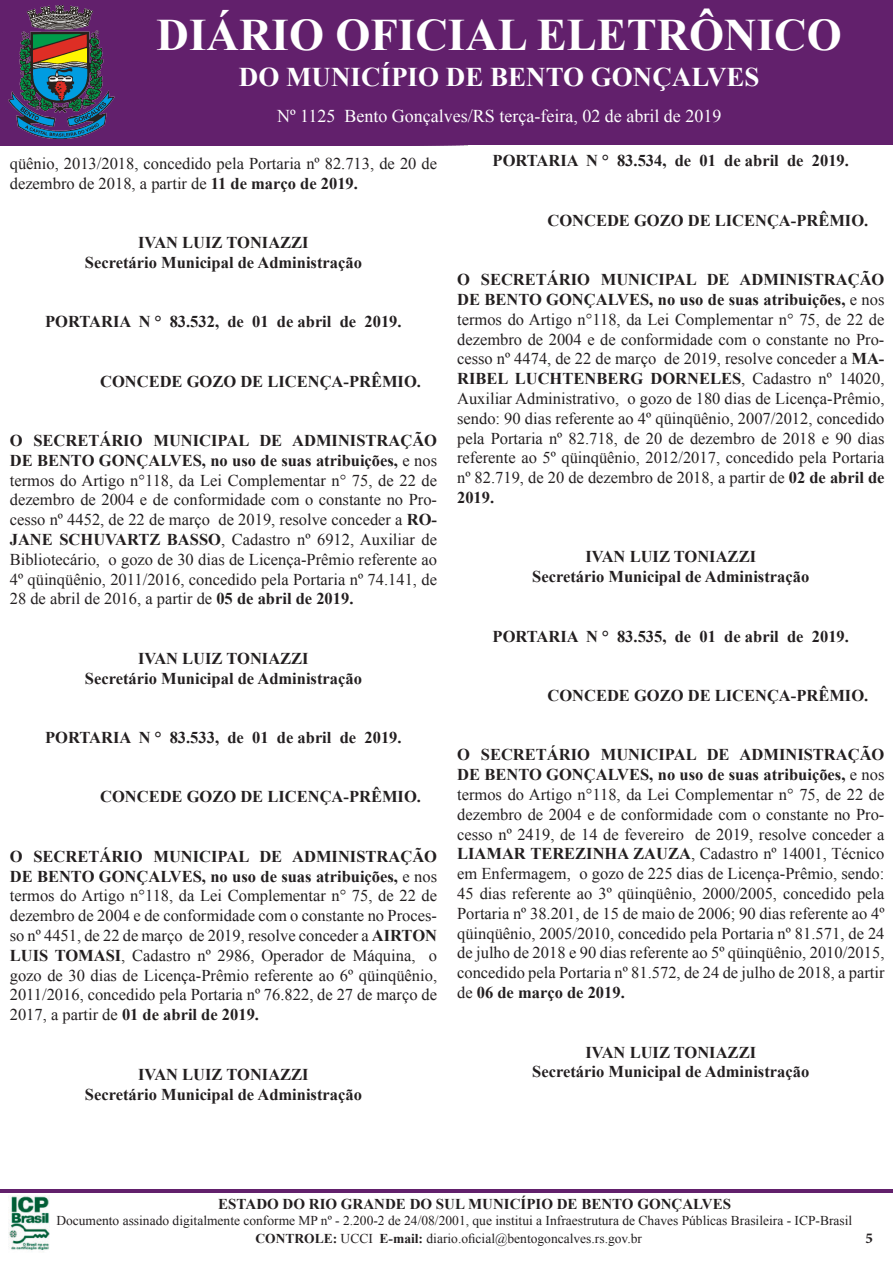
<style>
.page{position:relative;width:893px;height:1263px;background:#fff}
.page>*{position:absolute;margin:0;border:0;box-sizing:border-box;transform-origin:0 0}
.t1{font:700 45px "Times New Roman";color:#fff}
.t2{font:700 27px "Times New Roman";color:#fff}
.t3{font:18px "Times New Roman";color:#fff}
.t4{font:16.5px/19.8px "Times New Roman";color:#231f20;text-align:justify}
.t5{font:700 16.5px "Times New Roman";color:#231f20}
.t6{font:700 15px "Times New Roman";color:#231f20}
.t7{font:700 15px "Minion Pro";color:#231f20}
.t8{font:13.5px "Times New Roman";color:#231f20}
.s1{font-weight:700}
</style>
<div class="page">
<svg style="left:0;top:0;width:893px;height:146px;background:#60256c"></svg>
<hr style="left:0;top:1189px;width:893px;height:3px;background:#62206c">
<img style="left:9px;top:1195px;width:41px;height:56px">
<p class="t1" style="left:157px;top:4px;width:687px">DIÁRIO OFICIAL ELETRÔNICO</p>
<p class="t2" style="left:239px;top:58px;width:522px">DO MUNICÍPIO DE BENTO GONÇALVES</p>
<p class="t3" style="left:306px;top:104px;width:10px">3</p>
<p class="t3" style="left:501px;top:104px;width:16px">in</p>
<p class="t3" style="left:265px;top:104px;width:469px">Nº 472 Bento Gonçalves/RS Quarta-feira, 10 de Agosto de 2016</p>
<p class="t3" style="left:277px;top:104px;width:446px">Nº 1125 Bento Gonçalves/RS terça-feira, 02 de abril de 2019</p>
<p class="t4" style="left:10px;top:153px;width:429px">qüênio, 2013/2018, concedido pela Portaria nº 82.713, de 20 de dezembro de 2018, a partir de <span class="s1">11 de março de 2019.</span></p>
<p class="t5" style="left:138px;top:231px;width:172px">IVAN LUIZ TONIAZZI</p>
<p class="t5" style="left:85px;top:251px;width:278px">Secretário Municipal de Administração</p>
<p class="t5" style="left:45px;top:310px;width:358px">PORTARIA N ° 83.532, de 01 de abril de 2019.</p>
<p class="t5" style="left:100px;top:370px;width:322px">CONCEDE GOZO DE LICENÇA-PRÊMIO.</p>
<p class="t4" style="left:10px;top:430px;width:429px"><span class="s1">O SECRETÁRIO MUNICIPAL DE ADMINISTRAÇÃO DE BENTO GONÇALVES, no uso de suas atribuições,</span> e nos termos do Artigo n°118, da Lei Complementar n° 75, de 22 de dezembro de 2004 e de conformidade com o constante no Pro&shy;cesso nº 4452, de 22 de março de 2019, resolve conceder a <span class="s1">RO-JANE SCHUVARTZ BASSO</span>, Cadastro nº 6912, Auxiliar de Bibliotecário, o gozo de 30 dias de Licença-Prêmio referente ao 4º qüinqüênio, 2011/2016, concedido pela Portaria nº 74.141, de 28 de abril de 2016, a partir de <span class="s1">05 de abril de 2019.</span></p>
<p class="t5" style="left:138px;top:647px;width:172px">IVAN LUIZ TONIAZZI</p>
<p class="t5" style="left:85px;top:667px;width:278px">Secretário Municipal de Administração</p>
<p class="t5" style="left:45px;top:726px;width:358px">PORTARIA N ° 83.533, de 01 de abril de 2019.</p>
<p class="t5" style="left:100px;top:785px;width:322px">CONCEDE GOZO DE LICENÇA-PRÊMIO.</p>
<p class="t4" style="left:10px;top:846px;width:429px"><span class="s1">O SECRETÁRIO MUNICIPAL DE ADMINISTRAÇÃO DE BENTO GONÇALVES, no uso de suas atribuições,</span> e nos termos do Artigo n°118, da Lei Complementar n° 75, de 22 de dezembro de 2004 e de conformidade com o constante no Proces&shy;so nº 4451, de 22 de março de 2019, resolve conceder a <span class="s1">AIRTON LUIS TOMASI</span>, Cadastro nº 2986, Operador de Máquina, o gozo de 30 dias de Licença-Prêmio referente ao 6º qüinqüênio, 2011/2016, concedido pela Portaria nº 76.822, de 27 de março de 2017, a partir de <span class="s1">01 de abril de 2019.</span></p>
<p class="t5" style="left:138px;top:1063px;width:172px">IVAN LUIZ TONIAZZI</p>
<p class="t5" style="left:85px;top:1082px;width:278px">Secretário Municipal de Administração</p>
<p class="t5" style="left:493px;top:149px;width:358px">PORTARIA N ° 83.534, de 01 de abril de 2019.</p>
<p class="t5" style="left:547px;top:209px;width:322px">CONCEDE GOZO DE LICENÇA-PRÊMIO.</p>
<p class="t4" style="left:457px;top:269px;width:429px"><span class="s1">O SECRETÁRIO MUNICIPAL DE ADMINISTRAÇÃO DE BENTO GONÇALVES, no uso de suas atribuições,</span> e nos termos do Artigo n°118, da Lei Complementar n° 75, de 22 de dezembro de 2004 e de conformidade com o constante no Pro&shy;cesso nº 4474, de 22 de março de 2019, resolve conceder a <span class="s1">MA-RIBEL LUCHTENBERG DORNELES</span>, Cadastro nº 14020, Auxiliar Administrativo, o gozo de 180 dias de Licença-Prêmio, sendo: 90 dias referente ao 4º qüinqüênio, 2007/2012, concedido pela Portaria nº 82.718, de 20 de dezembro de 2018 e 90 dias referente ao 5º qüinqüênio, 2012/2017, concedido pela Portaria nº 82.719, de 20 de dezembro de 2018, a partir de <span class="s1">02 de abril de 2019.</span></p>
<p class="t5" style="left:585px;top:545px;width:172px">IVAN LUIZ TONIAZZI</p>
<p class="t5" style="left:532px;top:565px;width:278px">Secretário Municipal de Administração</p>
<p class="t5" style="left:493px;top:625px;width:358px">PORTARIA N ° 83.535, de 01 de abril de 2019.</p>
<p class="t5" style="left:547px;top:684px;width:322px">CONCEDE GOZO DE LICENÇA-PRÊMIO.</p>
<p class="t4" style="left:457px;top:745px;width:429px"><span class="s1">O SECRETÁRIO MUNICIPAL DE ADMINISTRAÇÃO DE BENTO GONÇALVES, no uso de suas atribuições,</span> e nos termos do Artigo n°118, da Lei Complementar n° 75, de 22 de dezembro de 2004 e de conformidade com o constante no Pro&shy;cesso nº 2419, de 14 de fevereiro de 2019, resolve conceder a <span class="s1">LIAMAR TEREZINHA ZAUZA</span>, Cadastro nº 14001, Técnico em Enfermagem, o gozo de 225 dias de Licença-Prêmio, sendo:<br>45 dias referente ao 3º qüinqüênio, 2000/2005, concedido pela Portaria nº 38.201, de 15 de maio de 2006; 90 dias referente ao 4º qüinqüênio, 2005/2010, concedido pela Portaria nº 81.571, de 24 de julho de 2018 e 90 dias referente ao 5º qüinqüênio, 2010/2015, concedido pela Portaria nº 81.572, de 24 de julho de 2018, a partir de <span class="s1">06 de março de 2019.</span></p>
<p class="t5" style="left:585px;top:1040px;width:172px">IVAN LUIZ TONIAZZI</p>
<p class="t5" style="left:532px;top:1060px;width:278px">Secretário Municipal de Administração</p>
<p class="t6" style="left:218px;top:1193px;width:514px">ESTADO DO RIO GRANDE DO SUL MUNICÍPIO DE BENTO GONÇALVES</p>
<p class="t8" style="left:56px;top:1211px;width:797px">Documento assinado digitalmente conforme MP nº - 2.200-2 de 24/08/2001, que institui a Infraestrutura de Chaves Públicas Brasileira - ICP-Brasil</p>
<p class="t8" style="left:255px;top:1229px;width:388px"><span class="s1">CONTROLE:</span> UCCI <span class="s1">E-mail:</span> diario.oficial@bentogoncalves.rs.gov.br</p>
<p class="t7" style="left:865px;top:1227px;width:9px">5</p>
</div>
